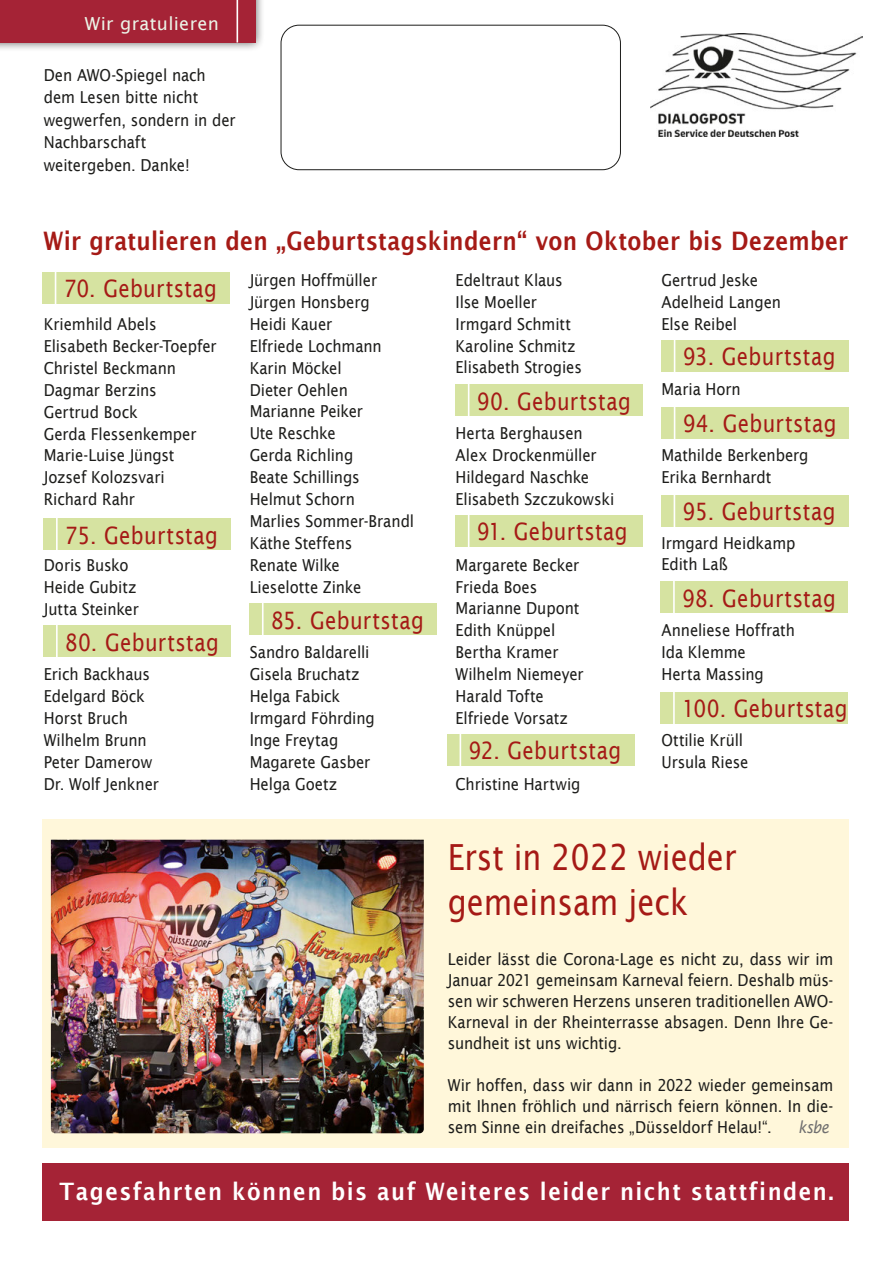
<style>
.page{position:relative;width:893px;height:1263px;background:#fff}
.page>*{position:absolute;margin:0;border:0;box-sizing:border-box;transform-origin:0 0}
.t1{font:36px/45px "Lucida Sans";color:#a51a16;scale:.85 1}
.t2{font:600 25.5px "Lucida Sans";letter-spacing:.015em;color:#a51a16;scale:.86 1}
.t3{font:24px "Lucida Sans";letter-spacing:.02em;color:#a51a16;scale:.85 1}
.t4{font:600 24px "Lucida Sans";letter-spacing:.07em;color:#fff;scale:.89 1}
.t5{font:18px "Lucida Sans";letter-spacing:.02em;color:#ecf5e8}
.t6{font:16.5px/21.9px "Lucida Sans";letter-spacing:-.005em;color:#1d1d1b;scale:.9 1}
.t7{font:italic 16.5px "Lucida Sans";color:#706f6f;scale:.89 1}
</style>
<div class="page">
<div style="left:281px;top:25px;width:340px;height:145px;border:1px solid #1d1d1b;border-radius:18px"></div>
<img style="left:650px;top:34px;width:213px;height:102px">
<div style="left:0;top:0;width:264px;height:52px;background:#1d1d1b;opacity:.75"></div>
<div style="left:0;top:0;width:255px;height:43px;background:#a52336"></div>
<hr style="left:236px;top:0;width:2px;height:43px;background:#fff">
<div style="left:43px;top:272px;width:187px;height:32px;background:#d6e3a1"></div>
<hr style="left:55px;top:268px;width:1px;height:38px;background:#fff">
<div style="left:44px;top:518px;width:187px;height:32px;background:#d6e3a1"></div>
<hr style="left:56px;top:514px;width:2px;height:39px;background:#fff">
<div style="left:44px;top:625px;width:187px;height:32px;background:#d6e3a1"></div>
<hr style="left:56px;top:624px;width:2px;height:37px;background:#fff">
<div style="left:456px;top:515px;width:187px;height:32px;background:#d6e3a1"></div>
<hr style="left:468px;top:511px;width:1px;height:38px;background:#fff">
<div style="left:447px;top:734px;width:187px;height:32px;background:#d6e3a1"></div>
<hr style="left:460px;top:728px;width:1px;height:41px;background:#fff">
<div style="left:662px;top:340px;width:187px;height:32px;background:#d6e3a1"></div>
<hr style="left:674px;top:332px;width:1px;height:46px;background:#fff">
<div style="left:456px;top:384px;width:187px;height:32px;background:#d6e3a1"></div>
<hr style="left:468px;top:383px;width:1px;height:36px;background:#fff">
<div style="left:250px;top:603px;width:187px;height:32px;background:#d6e3a1"></div>
<hr style="left:262px;top:599px;width:2px;height:43px;background:#fff">
<div style="left:662px;top:407px;width:187px;height:32px;background:#d6e3a1"></div>
<hr style="left:674px;top:405px;width:1px;height:36px;background:#fff">
<div style="left:661px;top:495px;width:187px;height:31px;background:#d6e3a1"></div>
<hr style="left:674px;top:493px;width:1px;height:36px;background:#fff">
<div style="left:661px;top:581px;width:187px;height:32px;background:#d6e3a1"></div>
<hr style="left:673px;top:577px;width:2px;height:39px;background:#fff">
<div style="left:661px;top:691px;width:187px;height:32px;background:#d6e3a1"></div>
<hr style="left:673px;top:688px;width:2px;height:38px;background:#fff">
<div style="left:42px;top:819px;width:807px;height:328px;background:#fff7da"></div>
<div style="left:42px;top:1163px;width:807px;height:57px;background:#a52336"></div>
<img style="left:51px;top:840px;width:373px;height:293px">
<p class="t5" style="left:85px;top:13px;width:136px">Wir gratulieren</p>
<p class="t6" style="left:44px;top:63px;width:215px;line-height:22.5px">Den AWO-Spiegel nach dem Lesen bitte nicht wegwerfen, sondern in der<br>Nachbarschaft weitergeben. Danke!</p>
<h2 class="t2" style="left:44px;top:226px;width:937px">Wir gratulieren den „Geburtstagskindern“ von Oktober bis Dezember</h2>
<h3 class="t3" style="left:64px;top:275px;width:182px">70. Geburtstag</h3>
<p class="t6" style="left:44px;top:313px;width:194px">Kriemhild Abels<br>Elisabeth Becker-Toepfer<br>Christel Beckmann<br>Dagmar Berzins<br>Gertrud Bock<br>Gerda Flessenkemper<br>Marie-Luise Jüngst<br>Jozsef Kolozsvari<br>Richard Rahr</p>
<h3 class="t3" style="left:65px;top:521px;width:181px">75. Geburtstag</h3>
<p class="t6" style="left:44px;top:554px;width:107px">Doris Busko<br>Heide Gubitz<br>Jutta Steinker</p>
<h3 class="t3" style="left:65px;top:628px;width:182px">80. Geburtstag</h3>
<p class="t6" style="left:44px;top:663px;width:129px">Erich Backhaus<br>Edelgard Böck<br>Horst Bruch<br>Wilhelm Brunn<br>Peter Damerow<br>Dr. Wolf Jenkner</p>
<p class="t6" style="left:250px;top:269px;width:184px">Jürgen Hoffmüller<br>Jürgen Honsberg<br>Heidi Kauer<br>Elfriede Lochmann<br>Karin Möckel<br>Dieter Oehlen<br>Marianne Peiker<br>Ute Reschke<br>Gerda Richling<br>Beate Schillings<br>Helmut Schorn<br>Marlies Sommer-Brandl<br>Käthe Steffens<br>Renate Wilke<br>Lieselotte Zinke</p>
<h3 class="t3" style="left:271px;top:606px;width:181px">85. Geburtstag</h3>
<p class="t6" style="left:250px;top:641px;width:141px">Sandro Baldarelli<br>Gisela Bruchatz<br>Helga Fabick<br>Irmgard Föhrding<br>Inge Freytag<br>Magarete Gasber<br>Helga Goetz</p>
<p class="t6" style="left:456px;top:269px;width:142px">Edeltraut Klaus<br>Ilse Moeller<br>Irmgard Schmitt<br>Karoline Schmitz<br>Elisabeth Strogies</p>
<h3 class="t3" style="left:477px;top:388px;width:183px">90. Geburtstag</h3>
<p class="t6" style="left:456px;top:422px;width:178px">Herta Berghausen<br>Alex Drockenmüller<br>Hildegard Naschke<br>Elisabeth Szczukowski</p>
<h3 class="t3" style="left:477px;top:518px;width:179px">91. Geburtstag</h3>
<p class="t6" style="left:456px;top:554px;width:144px">Margarete Becker<br>Frieda Boes<br>Marianne Dupont<br>Edith Knüppel<br>Bertha Kramer<br>Wilhelm Niemeyer<br>Harald Tofte<br>Elfriede Vorsatz</p>
<h3 class="t3" style="left:468px;top:737px;width:181px">92. Geburtstag</h3>
<p class="t6" style="left:456px;top:773px;width:140px">Christine Hartwig</p>
<p class="t6" style="left:661px;top:269px;width:134px">Gertrud Jeske<br>Adelheid Langen<br>Else Reibel</p>
<h3 class="t3" style="left:683px;top:343px;width:181px">93. Geburtstag</h3>
<p class="t6" style="left:661px;top:378px;width:90px">Maria Horn</p>
<h3 class="t3" style="left:683px;top:410px;width:182px">94. Geburtstag</h3>
<p class="t6" style="left:661px;top:444px;width:165px">Mathilde Berkenberg<br>Erika Bernhardt</p>
<h3 class="t3" style="left:682px;top:498px;width:181px">95. Geburtstag</h3>
<p class="t6" style="left:661px;top:532px;width:150px">Irmgard Heidkamp<br>Edith Laß</p>
<h3 class="t3" style="left:682px;top:584px;width:183px">98. Geburtstag</h3>
<p class="t6" style="left:661px;top:619px;width:150px">Anneliese Hoffrath<br>Ida Klemme<br>Herta Massing</p>
<h3 class="t3" style="left:682px;top:695px;width:196px">100. Geburtstag</h3>
<p class="t6" style="left:661px;top:729px;width:98px">Ottilie Krüll<br>Ursula Riese</p>
<h1 class="t1" style="left:448px;top:834px;width:341px">Erst in 2022 wieder gemeinsam jeck</h1>
<p class="t6" style="left:448px;top:949px;width:430px;line-height:21px;text-align:justify">Leider lässt die Corona-Lage es nicht zu, dass wir im Januar 2021 gemeinsam Karneval feiern. Deshalb müs&shy;sen wir schweren Herzens unseren traditionellen AWO-Karneval in der Rheinterrasse absagen. Denn Ihre Ge&shy;sundheit ist uns wichtig.</p>
<p class="t6" style="left:448px;top:1075px;width:430px;line-height:21px;text-align:justify">Wir hoffen, dass wir dann in 2022 wieder gemeinsam mit Ihnen fröhlich und närrisch feiern können. In die&shy;sem Sinne ein dreifaches „Düsseldorf Helau!“.</p>
<p class="t7" style="left:798px;top:1118px;width:36px">ksbe</p>
<h3 class="t4" style="left:59px;top:1178px;width:871px">Tagesfahrten können bis auf Weiteres leider nicht stattfinden.</h3>
</div>
